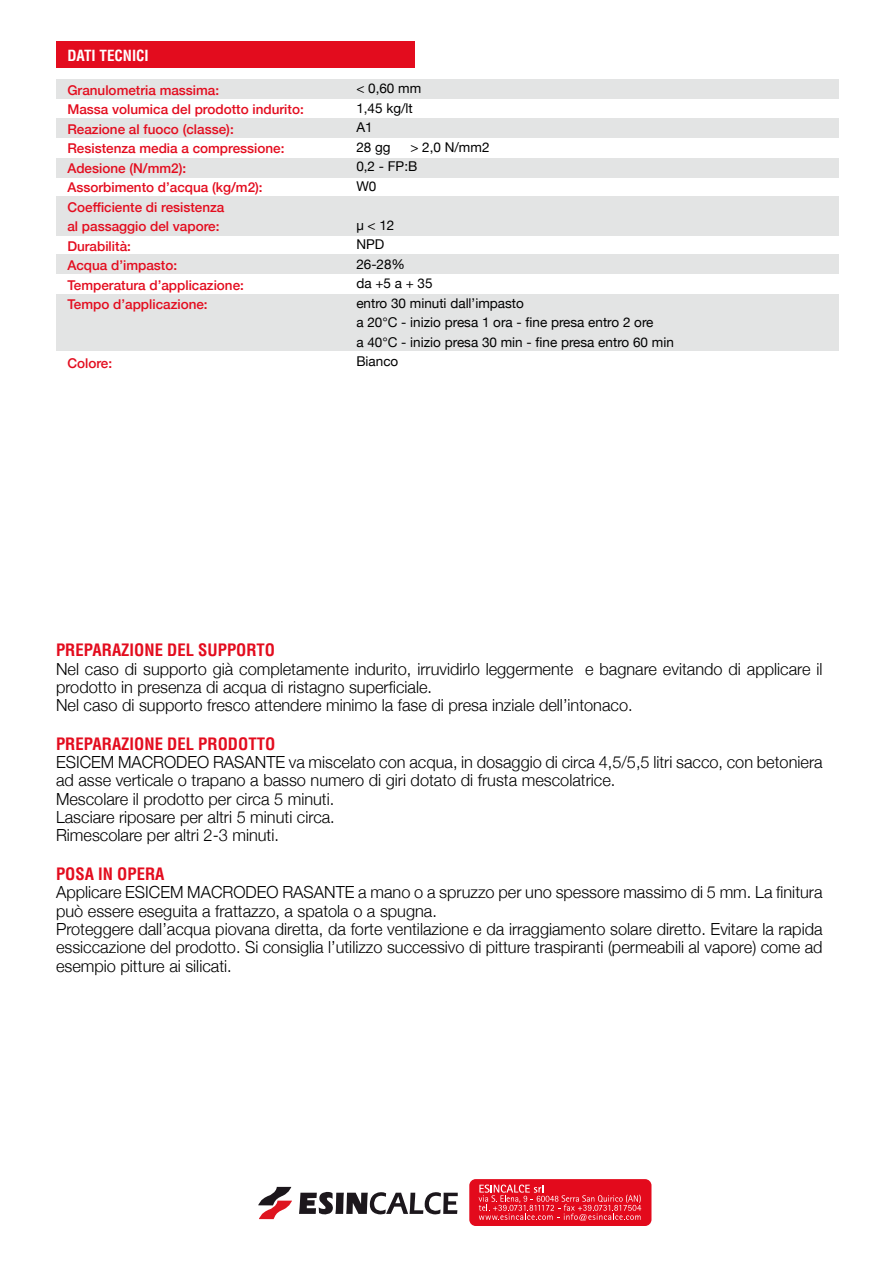
<style>
.page{position:relative;width:893px;height:1263px;background:#fff}
.page>*{position:absolute;margin:0;border:0;box-sizing:border-box;transform-origin:0 0}
.t1{font:300 16.65px/18.3px "Helvetica Neue";color:#000}
.t2{font:700 condensed 16.65px "Helvetica";color:#e30c1e}
.t3{font:700 condensed 15px "Helvetica";color:#fff}
.t4{font:500 13.5px/19.5px "Helvetica Neue";color:#e30c1e}
.t5{font:13.5px/19.5px "Helvetica Neue";color:#000}
</style>
<div class="page">
<div style="left:56px;top:79px;width:782px;height:20px;background:#e3e4e4"></div>
<div style="left:56px;top:196px;width:782px;height:40px;background:#e3e4e4"></div>
<div style="left:56px;top:118px;width:782px;height:20px;background:#e3e4e4"></div>
<div style="left:56px;top:158px;width:782px;height:20px;background:#e3e4e4"></div>
<div style="left:56px;top:254px;width:782px;height:20px;background:#e3e4e4"></div>
<div style="left:56px;top:294px;width:782px;height:57px;background:#e3e4e4"></div>
<div style="left:56px;top:42px;width:358px;height:26px;background:#e30c1e"></div>
<svg style="left:258px;top:1187px;width:34px;height:32px"></svg>
<svg style="left:299px;top:1192px;width:159px;height:23px"></svg>
<div style="left:469px;top:1179px;width:182px;height:47px;background:#e30a1c;border-radius:6px"></div>
<svg style="left:479px;top:1184px;width:162px;height:37px"></svg>
<p class="t3" style="left:67px;top:46px;width:83px">DATI TECNICI</p>
<p class="t4" style="left:67px;top:79px;width:238px">Granulometria massima:<br>Massa volumica del prodotto indurito:<br>Reazione al fuoco (classe):<br>Resistenza media a compressione:<br>Adesione (N/mm2):<br>Assorbimento d’acqua (kg/m2):<br>Coefficiente di resistenza<br>al passaggio del vapore:<br>Durabilità:<br>Acqua d’impasto:<br>Temperatura d’applicazione:<br>Tempo d’applicazione:</p>
<p class="t4" style="left:67px;top:352px;width:46px">Colore:</p>
<p class="t5" style="left:356px;top:79px;width:66px">&lt; 0,60 mm<br>1,45 kg/lt<br>A1<br>28 gg</p>
<p class="t5" style="left:356px;top:138px;width:135px;text-indent:54px">&gt; 2,0 N/mm2<br>0,2 - FP:B<br>W0</p>
<p class="t5" style="left:356px;top:216px;width:319px">µ &lt; 12<br>NPD<br>26-28%<br>da +5 a + 35<br>entro 30 minuti dall’impasto<br>a 20°C - inizio presa 1 ora - fine presa entro 2 ore<br>a 40°C - inizio presa 30 min - fine presa entro 60 min<br>Bianco</p>
<p class="t2" style="left:56px;top:640px;width:220px">PREPARAZIONE DEL SUPPORTO</p>
<p class="t1" style="left:56px;top:658px;width:768px">Nel caso di supporto già completamente indurito, irruvidirlo leggermente e bagnare evitando di applicare il prodotto in presenza di acqua di ristagno superficiale.<br>Nel caso di supporto fresco attendere minimo la fase di presa inziale dell’intonaco.</p>
<p class="t2" style="left:56px;top:733px;width:221px">PREPARAZIONE DEL PRODOTTO</p>
<p class="t1" style="left:56px;top:752px;width:768px">ESICEM MACRODEO RASANTE va miscelato con acqua, in dosaggio di circa 4,5/5,5 litri sacco, con betoniera ad asse verticale o trapano a basso numero di giri dotato di frusta mescolatrice.<br>Mescolare il prodotto per circa 5 minuti.<br>Lasciare riposare per altri 5 minuti circa.<br>Rimescolare per altri 2-3 minuti.</p>
<p class="t2" style="left:56px;top:863px;width:110px">POSA IN OPERA</p>
<p class="t1" style="left:56px;top:882px;width:768px">Applicare ESICEM MACRODEO RASANTE a mano o a spruzzo per uno spessore massimo di 5 mm. La finitura può essere eseguita a frattazzo, a spatola o a spugna.<br>Proteggere dall’acqua piovana diretta, da forte ventilazione e da irraggiamento solare diretto. Evitare la rapida essiccazione del prodotto. Si consiglia l’utilizzo successivo di pitture traspiranti (permeabili al vapore) come ad esempio pitture ai silicati.</p>
</div>
